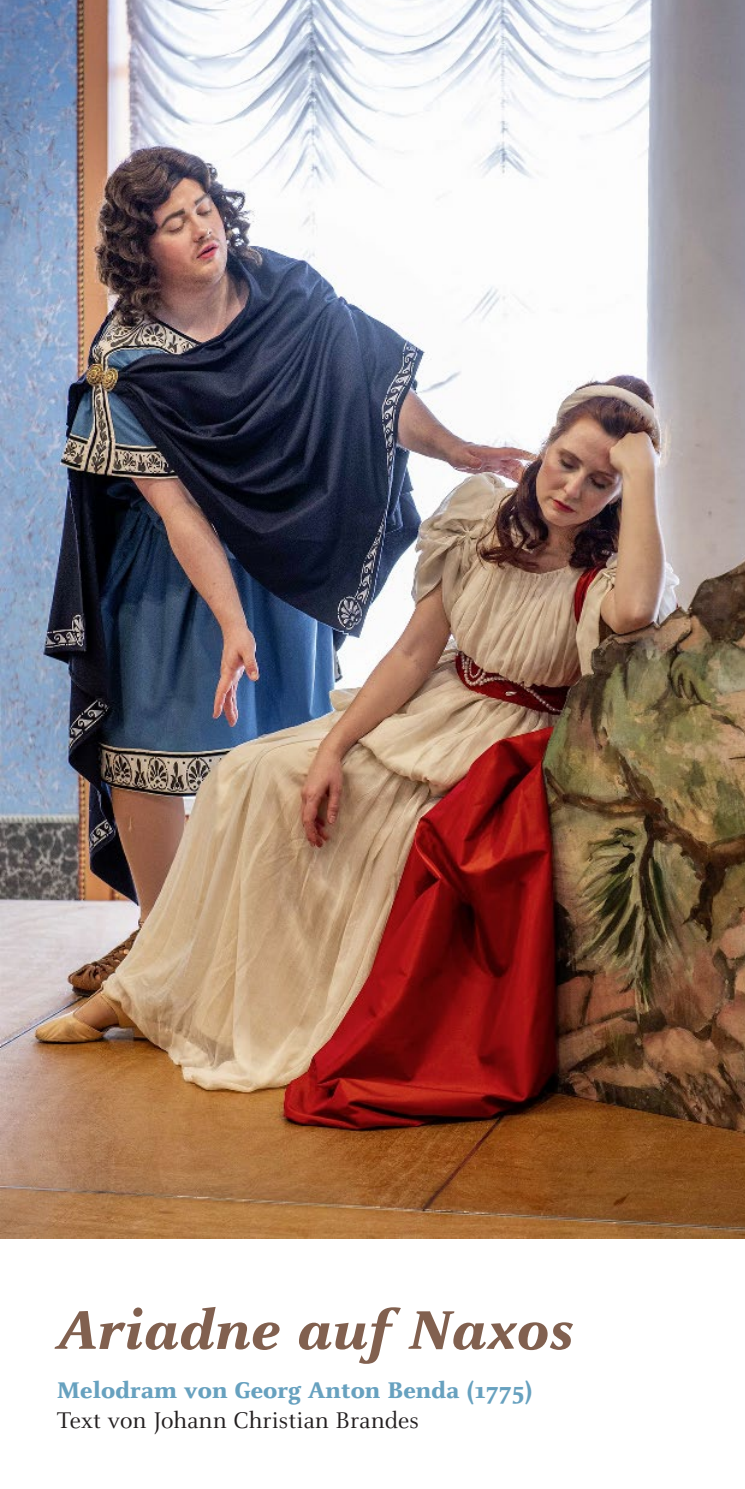
<style>
.page{position:relative;width:745px;height:1489px;background:#fff}
.page>*{position:absolute;margin:0;border:0;box-sizing:border-box;transform-origin:0 0}
.Brot{font:italic 800 60px "Celeste Pro";color:#81604f}
.Brot-2{font:800 25px "Celeste Pro";color:#67a1bf}
.Brot-3{font:25px "Celeste Pro";color:#231f20}
</style>
<div class="page">
<img style="left:0;top:0;width:744px;height:1237px">
<p class="Brot" style="left:57px;top:1290px;width:517px">Ariadne auf Naxos</p>
<p class="Brot-2" style="left:57px;top:1374px;width:477px">Melodram von Georg Anton Benda (1775)</p>
<p class="Brot-3" style="left:57px;top:1404px;width:363px">Text von Johann Christian Brandes</p>
</div>
